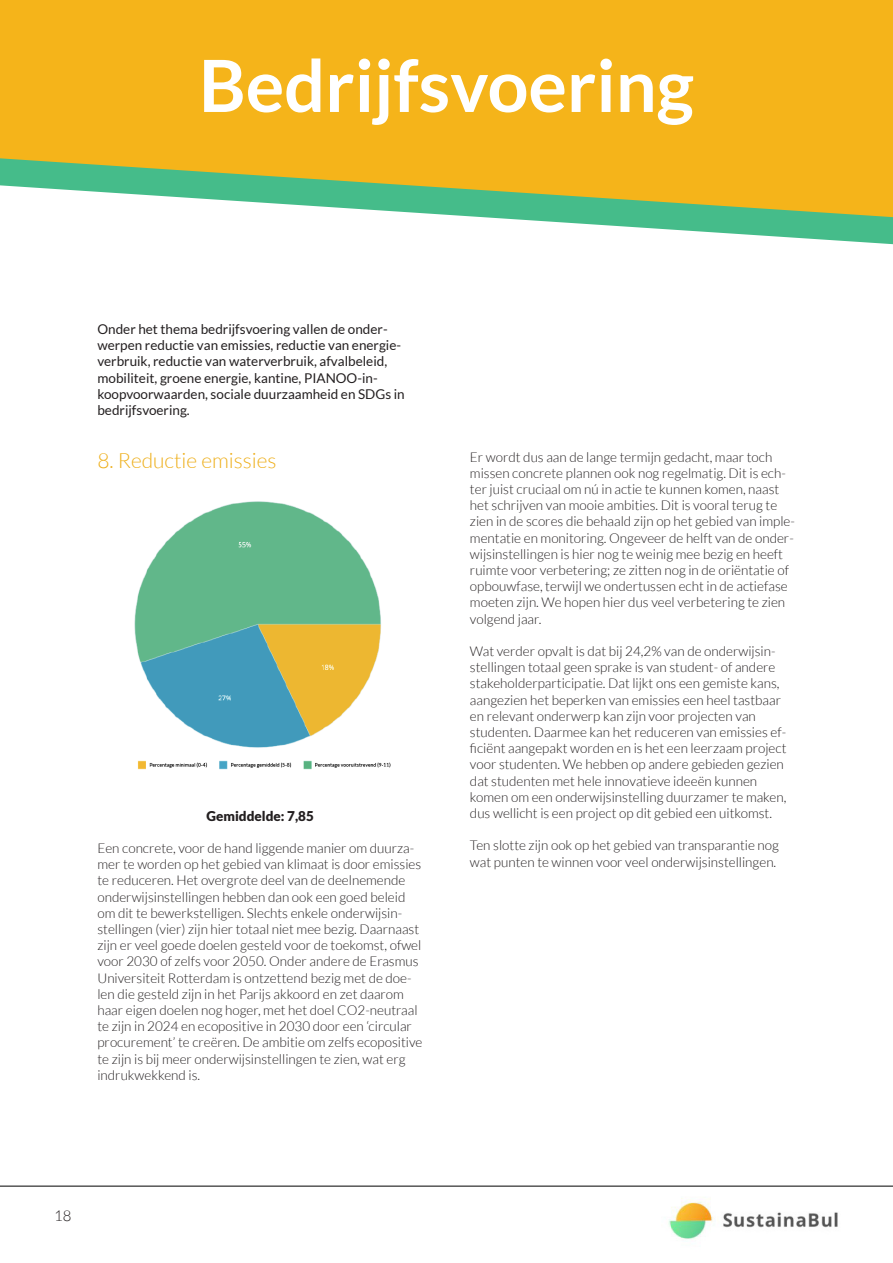
<style>
.page{position:relative;width:893px;height:1263px;background:#fff}
.page>*{position:absolute;margin:0;border:0;box-sizing:border-box;transform-origin:0 0}
.t1{font:700 72px "Lato";color:#fff}
.t2{font:300 21px "Lato";color:#eeaf1b}
.t3{font:300 15px "Lato";color:#231f20}
.t4{font:300 13.5px/16.2px "Lato";color:#231f20}
.t5{font:13.5px/16.2px "Lato";color:#231f20}
.t6{font:900 13.5px "Lato";color:#231f20}
</style>
<div class="page">
<svg style="left:527px;top:220px;width:366px;height:25px"></svg>
<svg style="left:0;top:0;width:893px;height:220px;background:#e3b82f"></svg>
<img style="left:134px;top:501px;width:257px;height:269px">
<img style="left:668px;top:1198px;width:170px;height:42px">
<hr style="left:0;top:1186px;width:893px;height:1px;background:#000001">
<p class="t1" style="left:199px;top:44px;width:496px">Bedrijfsvoering</p>
<p class="t5" style="left:97px;top:321px;width:309px">Onder het thema bedrijfsvoering vallen de onder&shy;werpen reductie van emissies, reductie van energie&shy;verbruik, reductie van waterverbruik, afvalbeleid, mobiliteit, groene energie, kantine, PIANOO-in&shy;koopvoorwaarden, sociale duurzaamheid en SDGs in bedrijfsvoering.</p>
<p class="t2" style="left:97px;top:449px;width:181px">8. Reductie emissies</p>
<p class="t6" style="left:206px;top:808px;width:109px">Gemiddelde: 7,85</p>
<p class="t4" style="left:97px;top:840px;width:327px">Een concrete, voor de hand liggende manier om duurza&shy;mer te worden op het gebied van klimaat is door emissies te reduceren. Het overgrote deel van de deelnemende onderwijsinstellingen hebben dan ook een goed beleid om dit te bewerkstelligen. Slechts enkele onderwijsin&shy;stellingen (vier) zijn hier totaal niet mee bezig. Daarnaast zijn er veel goede doelen gesteld voor de toekomst, ofwel voor 2030 of zelfs voor 2050. Onder andere de Erasmus Universiteit Rotterdam is ontzettend bezig met de doe&shy;len die gesteld zijn in het Parijs akkoord en zet daarom haar eigen doelen nog hoger, met het doel CO2-neutraal te zijn in 2024 en ecopositive in 2030 door een ‘circular procurement’ te creëren. De ambitie om zelfs ecopositive te zijn is bij meer onderwijsinstellingen te zien, wat erg indrukwekkend is.</p>
<p class="t4" style="left:470px;top:449px;width:327px">Er wordt dus aan de lange termijn gedacht, maar toch missen concrete plannen ook nog regelmatig. Dit is ech&shy;ter juist cruciaal om nú in actie te kunnen komen, naast het schrijven van mooie ambities. Dit is vooral terug te zien in de scores die behaald zijn op het gebied van imple&shy;mentatie en monitoring. Ongeveer de helft van de onder&shy;wijsinstellingen is hier nog te weinig mee bezig en heeft ruimte voor verbetering; ze zitten nog in de oriëntatie of opbouwfase, terwijl we ondertussen echt in de actiefase moeten zijn. We hopen hier dus veel verbetering te zien volgend jaar.</p>
<p class="t4" style="left:470px;top:643px;width:318px">Wat verder opvalt is dat bij 24,2% van de onderwijsin&shy;stellingen totaal geen sprake is van student- of andere stakeholderparticipatie. Dat lijkt ons een gemiste kans, aangezien het beperken van emissies een heel tastbaar en relevant onderwerp kan zijn voor projecten van studenten. Daarmee kan het reduceren van emissies ef&shy;ficiënt aangepakt worden en is het een leerzaam project voor studenten. We hebben op andere gebieden gezien dat studenten met hele innovatieve ideeën kunnen komen om een onderwijsinstelling duurzamer te maken, dus wellicht is een project op dit gebied een uitkomst.</p>
<p class="t4" style="left:470px;top:837px;width:311px">Ten slotte zijn ook op het gebied van transparantie nog wat punten te winnen voor veel onderwijsinstellingen.</p>
<p class="t3" style="left:54px;top:1207px;width:19px">18</p>
</div>
